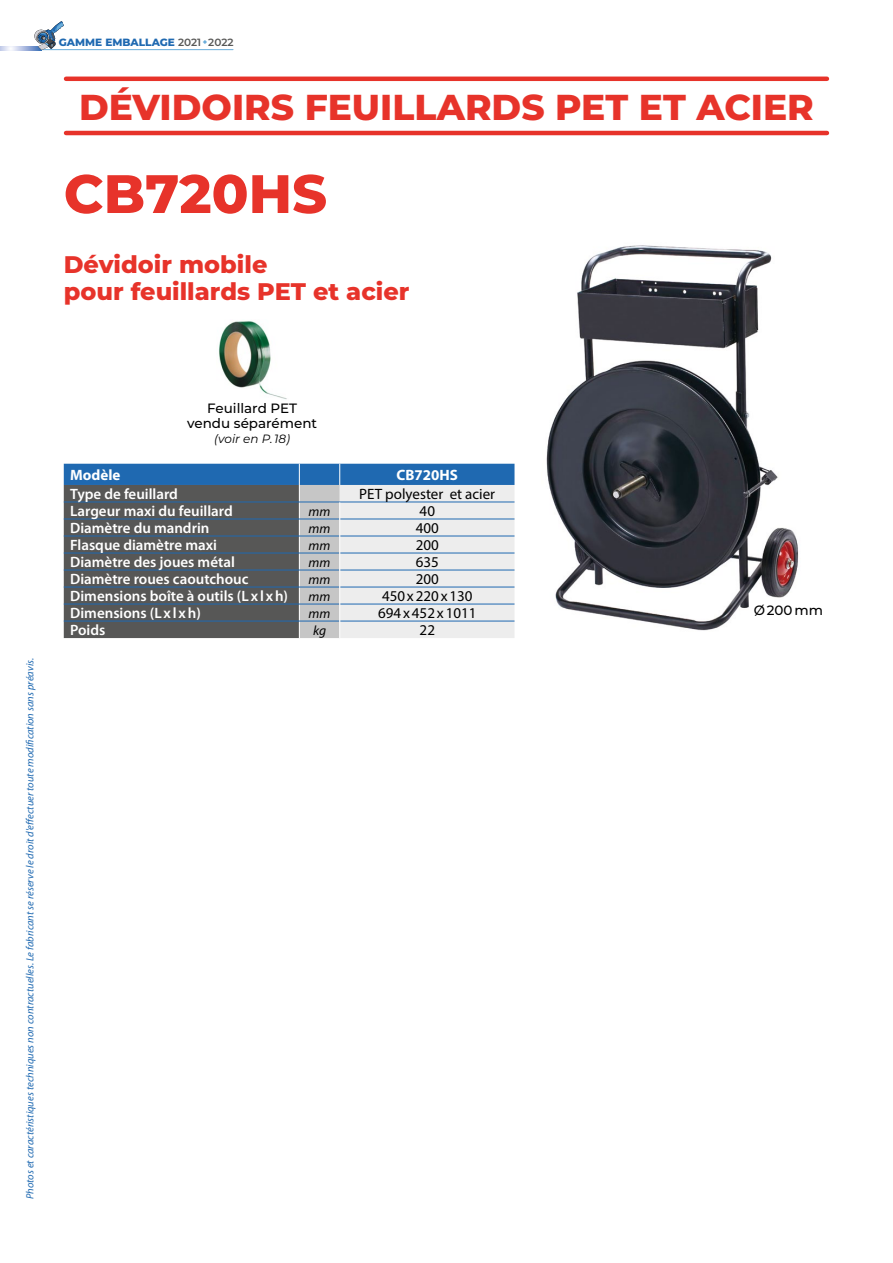
<style>
.page{position:relative;width:893px;height:1263px;background:#fff}
.page>*{position:absolute;margin:0;border:0;box-sizing:border-box;transform-origin:0 0}
.t1{font:800 54px "Montserrat";color:#e7332a}
.t2{font:800 36px "Montserrat";color:#e7332a}
.t3{font:800 24px/27px "Montserrat";color:#e7332a}
.t4{font:600 15px "Myriad Pro";color:#fff}
.t5{font:15px "Myriad Pro";color:#000}
.t6{font:700 15px "Myriad Pro";color:#fff}
.t7{font:500 13.5px/15px "Montserrat";color:#000;text-align:center}
.t8{font:italic 13.5px "Myriad Pro";color:#000}
.t9{font:italic 12px "Montserrat";color:#000}
.t10{font:italic 10.5px "Myriad Pro";color:#1f69b1}
.t11{font:800 10.5px "Montserrat";color:#1f69b1}
.s1{font-weight:600;color:#575756}
.s2{font-size:7.5px;color:#6aadda}
</style>
<div class="page">
<svg style="left:0;top:46px;width:34px;height:4px"></svg>
<hr style="left:42px;top:49px;width:191px;height:1px;background:#6aadda">
<svg style="left:34px;top:21px;width:30px;height:29px"></svg>
<img style="left:546px;top:245px;width:253px;height:386px">
<svg style="left:64px;top:464px;width:450px;height:174px;background:#86939e"></svg>
<hr style="left:66px;top:77px;width:761px;height:4px;background:#e7332a">
<hr style="left:66px;top:131px;width:761px;height:4px;background:#e7332a">
<img style="left:219px;top:321px;width:68px;height:78px">
<p class="t11" style="left:59px;top:34px;width:176px">GAMME EMBALLAGE <span class="s1">2021</span> <span class="s2">◆</span><span class="s1">2022</span></p>
<h2 class="t2" style="left:79px;top:80px;width:736px">DÉVIDOIRS FEUILLARDS PET ET ACIER</h2>
<h1 class="t1" style="left:64px;top:154px;width:265px">CB720HS</h1>
<h3 class="t3" style="left:64px;top:250px;width:347px">Dévidoir mobile<br>pour feuillards PET et acier</h3>
<p class="t10" style="left:23px;top:1199px;width:543px;rotate:-90deg">Photos et caractéristiques techniques non contractuelles. Le fabricant se réserve le droit d'effectuer toute modification sans préavis.</p>
<p class="t7" style="left:187px;top:400px;width:132px">Feuillard PET vendu séparément</p>
<p class="t9" style="left:214px;top:430px;width:77px">(voir en P. 18)</p>
<p class="t6" style="left:70px;top:465px;width:52px">Modèle</p>
<p class="t6" style="left:397px;top:465px;width:63px">CB720HS</p>
<p class="t4" style="left:70px;top:484px;width:109px">Type de feuillard</p>
<p class="t5" style="left:359px;top:485px;width:138px">PET polyester et acier</p>
<p class="t4" style="left:70px;top:501px;width:164px">Largeur maxi du feuillard</p>
<p class="t8" style="left:309px;top:503px;width:23px">mm</p>
<p class="t5" style="left:420px;top:502px;width:17px">40</p>
<p class="t4" style="left:70px;top:518px;width:141px">Diamètre du mandrin</p>
<p class="t8" style="left:309px;top:520px;width:23px">mm</p>
<p class="t5" style="left:416px;top:519px;width:25px">400</p>
<p class="t4" style="left:70px;top:535px;width:148px">Flasque diamètre maxi</p>
<p class="t8" style="left:309px;top:537px;width:23px">mm</p>
<p class="t5" style="left:416px;top:536px;width:25px">200</p>
<p class="t4" style="left:70px;top:552px;width:166px">Diamètre des joues métal</p>
<p class="t8" style="left:309px;top:554px;width:23px">mm</p>
<p class="t5" style="left:416px;top:553px;width:25px">635</p>
<p class="t4" style="left:70px;top:570px;width:180px">Diamètre roues caoutchouc</p>
<p class="t8" style="left:309px;top:571px;width:23px">mm</p>
<p class="t5" style="left:416px;top:570px;width:25px">200</p>
<p class="t4" style="left:70px;top:587px;width:219px">Dimensions boîte à outils (L x l xh)</p>
<p class="t8" style="left:309px;top:588px;width:23px">mm</p>
<p class="t5" style="left:382px;top:587px;width:92px">450x220x130</p>
<p class="t4" style="left:70px;top:604px;width:132px">Dimensions (L x l xh)</p>
<p class="t8" style="left:309px;top:605px;width:23px">mm</p>
<p class="t5" style="left:378px;top:604px;width:100px">694x452x1011</p>
<p class="t4" style="left:70px;top:621px;width:37px">Poids</p>
<p class="t8" style="left:313px;top:622px;width:15px">kg</p>
<p class="t5" style="left:420px;top:621px;width:17px">22</p>
<p class="t7" style="left:754px;top:602px;width:71px">Ø 200 mm</p>
</div>
